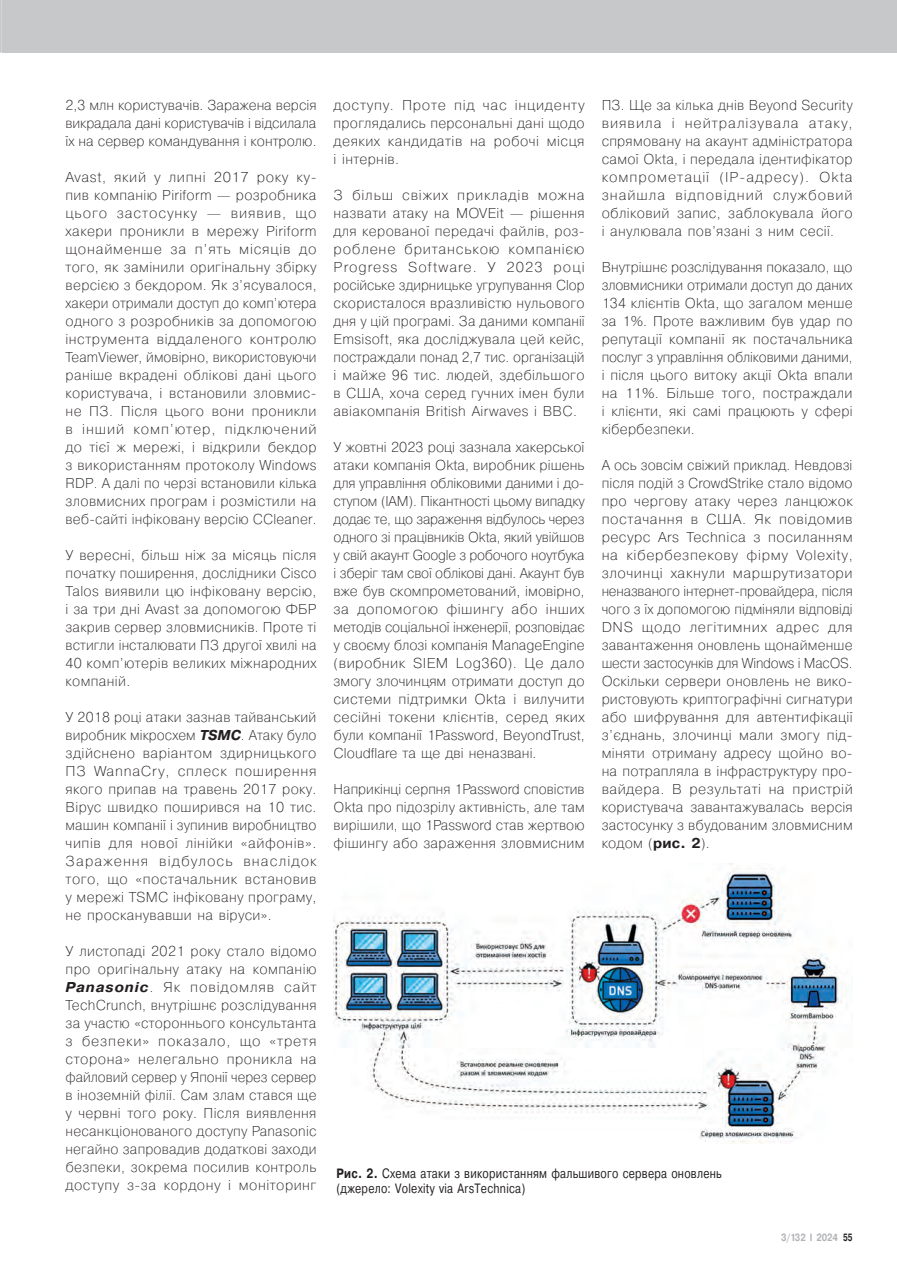
<style>
.page{position:relative;width:897px;height:1267px;background:#fff}
.page>*{position:absolute;margin:0;border:0;box-sizing:border-box;transform-origin:0 0}
.Текст_osn_GREP{font:200 14.25px/18px "Pragmatica";letter-spacing:.025em;color:#231f20;text-align:justify}
.Рис__-_подп_GREP{font:13.5px "Pragmatica";letter-spacing:.025em;color:#231f20;scale:.8 1}
.t1{font:700 10.5px "Pragmatica";color:#b2b3b7;scale:.8 1}
.s1{font-weight:700;font-style:italic}
.s2{font-weight:700}
.s3{color:#231f20}
</style>
<div class="page">
<div style="left:2px;top:0;width:894px;height:53px;background:#c7c8ca"></div>
<img style="left:333px;top:863px;width:515px;height:279px">
<svg style="left:0;top:0;width:2px;height:53px"></svg>
<p class="Текст_osn_GREP" style="left:66px;top:95px;width:252px">2,3 млн користувачів. Заражена версія викрадала дані користувачів і відсилала їх на сервер командування і контролю.</p>
<p class="Текст_osn_GREP" style="left:66px;top:167px;width:252px">Avast, який у липні 2017 року ку‑ пив компанію Piriform — розробника цього застосунку — виявив, що хакери проникли в мережу Piriform щонайменше за п’ять місяців до того, як замінили оригінальну збірку версією з бекдором. Як з’ясувалося, хакери отримали доступ до комп’ютера одного з розробників за допомогою інструмента віддаленого контролю TeamViewer, ймовірно, використовуючи раніше вкрадені облікові дані цього користувача, і встановили зловмис‑ не ПЗ. Після цього вони проникли в інший комп’ютер, підключений до тієї ж мережі, і відкрили бекдор з використанням протоколу Windows RDP. А далі по черзі встановили кілька зловмисних програм і розмістили на веб-сайті інфіковану версію CCleaner.</p>
<p class="Текст_osn_GREP" style="left:66px;top:545px;width:253px">У вересні, більш ніж за місяць після початку поширення, дослідники Cisco Talos виявили цю інфіковану версію, і за три дні Avast за допомогою ФБР закрив сервер зловмисників. Проте ті встигли інсталювати ПЗ другої хвилі на 40 комп’ютерів великих міжнародних компаній.</p>
<p class="Текст_osn_GREP" style="left:66px;top:707px;width:252px">У 2018 році атаки зазнав тайванський виробник мікросхем <span class="s1">TSMC</span>. Атаку було здійснено варіантом здирницького ПЗ WannaCry, сплеск поширення якого припав на травень 2017 року.<br>Вірус швидко поширився на 10 тис. машин компанії і зупинив виробництво чипів для нової лінійки «айфонів».<br>Зараження відбулось внаслідок того, що «постачальник встановив у мережі TSMC інфіковану програму, не просканувавши на віруси».</p>
<p class="Текст_osn_GREP" style="left:66px;top:941px;width:252px">У листопаді 2021 року стало відомо про оригінальну атаку на компанію <span class="s1">Panasonic</span>. Як повідомляв сайт TechCrunch, внутрішнє розслідування за участю «стороннього консультанта з безпеки» показало, що «третя сторона» нелегально проникла на файловий сервер у Японії через сервер в іноземній філії. Сам злам стався ще у червні того року. Після виявлення несанкціонованого доступу Panasonic негайно запровадив додаткові заходи безпеки, зокрема посилив контроль доступу з-за кордону і моніторинг</p>
<p class="Текст_osn_GREP" style="left:333px;top:95px;width:252px">доступу. Проте під час інциденту проглядались персональні дані щодо деяких кандидатів на робочі місця і інтернів.</p>
<p class="Текст_osn_GREP" style="left:333px;top:185px;width:252px">З більш свіжих прикладів можна назвати атаку на MOVEit — рішення для керованої передачі файлів, роз‑ роблене британською компанією Progress Software. У 2023 році російське здирницьке угрупування Clop скористалося вразливістю нульового дня у цій програмі. За даними компанії Emsisoft, яка досліджувала цей кейс, постраждали понад 2,7 тис. організацій і майже 96 тис. людей, здебільшого в США, хоча серед гучних імен були авіакомпанія British Airwaves і BBC.</p>
<p class="Текст_osn_GREP" style="left:333px;top:437px;width:252px">У жовтні 2023 році зазнала хакерської атаки компанія Okta, виробник рішень для управління обліковими даними і до‑ ступом (IAM). Пікантності цьому випадку додає те, що зараження відбулось через одного зі працівників Okta, який увійшов у свій акаунт Google з робочого ноутбука і зберіг там свої облікові дані. Акаунт був вже був скомпрометований, імовірно, за допомогою фішингу або інших методів соціальної інженерії, розповідає у своєму блозі компанія ManageEngine (виробник SIEM Log360). Це дало змогу злочинцям отримати доступ до системи підтримки Okta і вилучити сесійні токени клієнтів, серед яких були компанії 1Password, BeyondTrust, Cloudflare та ще дві неназвані.</p>
<p class="Текст_osn_GREP" style="left:333px;top:779px;width:252px">Наприкінці серпня 1Password сповістив Okta про підозрілу активність, але там вирішили, що 1Password став жертвою фішингу або зараження зловмисним</p>
<p class="Текст_osn_GREP" style="left:601px;top:95px;width:253px">ПЗ. Ще за кілька днів Beyond Security виявила і нейтралізувала атаку, спрямовану на акаунт адміністратора самої Okta, і передала ідентифікатор компрометації (IP‑адресу). Okta знайшла відповідний службовий обліковий запис, заблокувала його і анулювала пов’язані з ним сесії.</p>
<p class="Текст_osn_GREP" style="left:601px;top:257px;width:253px">Внутрішнє розслідування показало, що зловмисники отримали доступ до даних 134 клієнтів Okta, що загалом менше за 1%. Проте важливим був удар по репутації компанії як постачальника послуг з управління обліковими даними, і після цього витоку акції Okta впали на 11%. Більше того, постраждали і клієнти, які самі працюють у сфері кібербезпеки.</p>
<p class="Текст_osn_GREP" style="left:601px;top:455px;width:253px">А ось зовсім свіжий приклад. Невдовзі після подій з CrowdStrike стало відомо про чергову атаку через ланцюжок постачання в США. Як повідомив ресурс Ars Technica з посиланням на кібербезпекову фірму Volexity, злочинці хакнули маршрутизатори неназваного інтернет-провайдера, після чого з їх допомогою підміняли відповіді DNS щодо легітимних адрес для завантаження оновлень щонайменше шести застосунків для Windows і MacOS.<br>Оскільки сервери оновлень не вико‑ ристовують криптографічні сигнатури або шифрування для автентифікації з’єднань, злочинці мали змогу під‑ міняти отриману адресу щойно во‑ на потрапляла в інфраструктуру про‑ вайдера. В результаті на пристрій користувача завантажувалась версія застосунку з вбудованим зловмисним кодом (<span class="s2">рис. 2</span>).</p>
<p class="Рис__-_подп_GREP" style="left:336px;top:1164px;width:483px"><span class="s2">Рис. 2.</span> Схема атаки з використанням фальшивого сервера оновлень</p>
<p class="Рис__-_подп_GREP" style="left:336px;top:1179px;width:238px">(джерело: Volexity via ArsTechnica)</p>
<p class="t1" style="left:781px;top:1230px;width:91px">3/132 I 2024 <span class="s3">55</span></p>
</div>
